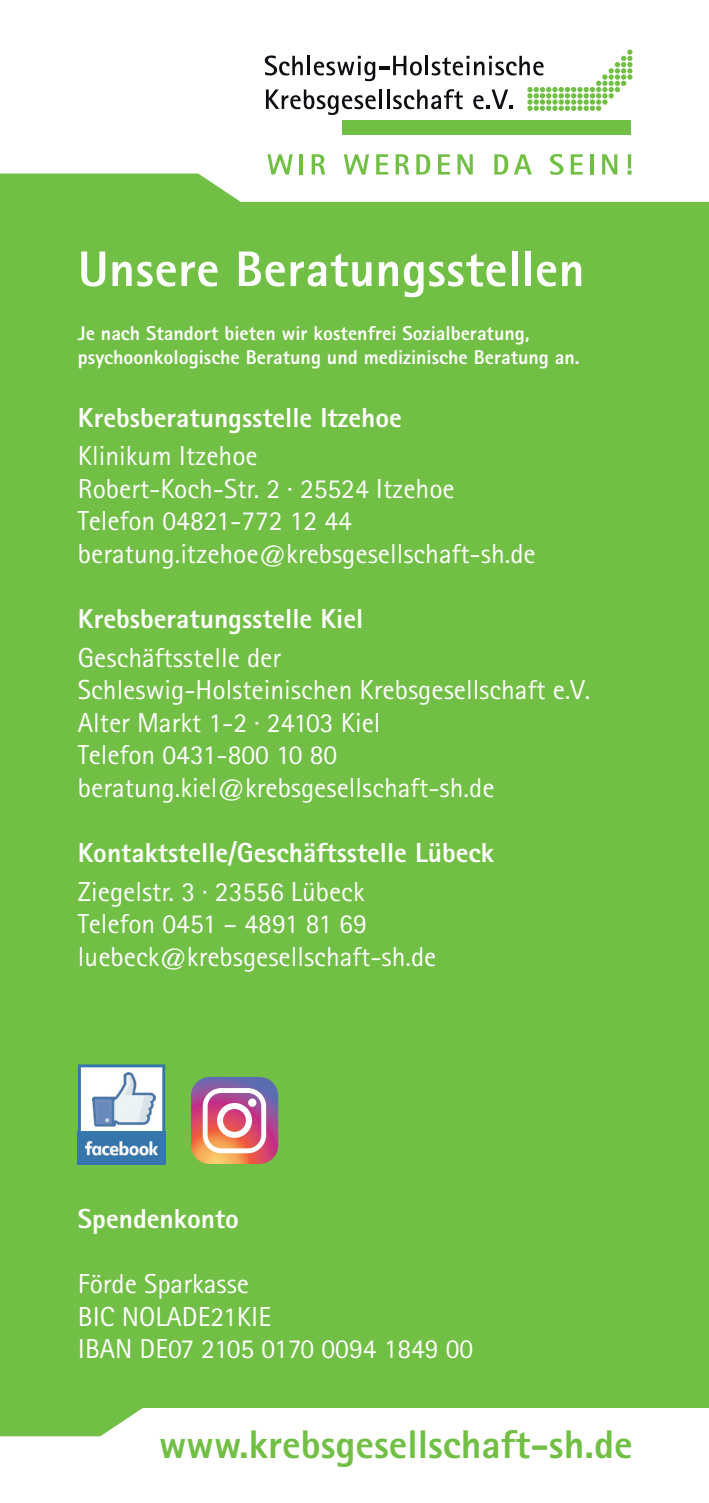
<style>
.page{position:relative;width:709px;height:1503px;background:#fff}
.page>*{position:absolute;margin:0;border:0;box-sizing:border-box;transform-origin:0 0}
.t1{font:800 50px "Rotis Sans Serif";letter-spacing:.01em;color:#fff}
.t2{font:800 40px "Rotis Sans Serif";color:#71bf44}
.t3{font:27.5px/32.5px "Rotis Sans Serif";color:#fff}
.t4{font:800 27.5px "Rotis Sans Serif";color:#fff}
.t5{font:800 20px/24px "Rotis Sans Serif";color:#fff}
</style>
<div class="page">
<div style="left:0;top:173px;width:709px;height:1263px;background:#71bf44"></div>
<svg style="left:265px;top:49px;width:367px;height:66px"></svg>
<div style="left:343px;top:120px;width:288px;height:15px;background:#71bf44"></div>
<svg style="left:267px;top:154px;width:26px;height:20px"></svg>
<hr style="left:300px;top:154px;width:3px;height:20px;background:#71bf44">
<svg style="left:312px;top:154px;width:13px;height:20px"></svg>
<svg style="left:344px;top:154px;width:25px;height:20px"></svg>
<svg style="left:376px;top:154px;width:12px;height:20px"></svg>
<svg style="left:395px;top:154px;width:14px;height:20px"></svg>
<svg style="left:416px;top:154px;width:14px;height:20px"></svg>
<svg style="left:438px;top:154px;width:12px;height:20px"></svg>
<svg style="left:457px;top:154px;width:16px;height:20px"></svg>
<svg style="left:494px;top:154px;width:14px;height:20px"></svg>
<svg style="left:514px;top:154px;width:18px;height:20px"></svg>
<svg style="left:550px;top:154px;width:13px;height:21px"></svg>
<svg style="left:570px;top:154px;width:13px;height:20px"></svg>
<hr style="left:590px;top:154px;width:3px;height:20px;background:#71bf44">
<svg style="left:602px;top:154px;width:15px;height:20px"></svg>
<svg style="left:627px;top:154px;width:4px;height:14px"></svg>
<svg style="left:627px;top:170px;width:4px;height:4px"></svg>
<svg style="left:78px;top:1064px;width:87px;height:67px"></svg>
<img style="left:78px;top:1131px;width:87px;height:33px">
<img style="left:93px;top:1072px;width:63px;height:54px">
<svg style="left:191px;top:1076px;width:87px;height:88px"></svg>
<div style="left:248px;top:1098px;width:8px;height:8px;background:#fff;border-radius:50%"></div>
<h1 class="t1" style="left:78px;top:237px;width:508px">Unsere Beratungsstellen</h1>
<p class="t5" style="left:78px;top:321px;width:503px">Je nach Standort bieten wir kostenfrei Sozialberatung, psychoonkologische Beratung und medizinische Beratung an.</p>
<p class="t4" style="left:78px;top:400px;width:325px">Krebsberatungsstelle Itzehoe</p>
<p class="t3" style="left:78px;top:439px;width:459px">Klinikum Itzehoe<br>Robert-Koch-Str. 2 · 25524 Itzehoe<br>Telefon 04821-772 12 44 beratung.itzehoe@krebsgesellschaft-sh.de</p>
<p class="t4" style="left:78px;top:601px;width:287px">Krebsberatungsstelle Kiel</p>
<p class="t3" style="left:78px;top:641px;width:514px">Geschäftsstelle der<br>Schleswig-Holsteinischen Krebsgesellschaft e.V.<br>Alter Markt 1-2 · 24103 Kiel<br>Telefon 0431-800 10 80 beratung.kiel@krebsgesellschaft-sh.de</p>
<p class="t4" style="left:78px;top:835px;width:417px">Kontaktstelle/Geschäftsstelle Lübeck</p>
<p class="t3" style="left:78px;top:874px;width:360px">Ziegelstr. 3 · 23556 Lübeck<br>Telefon 0451 – 4891 81 69 luebeck@krebsgesellschaft-sh.de</p>
<p class="t4" style="left:78px;top:1201px;width:162px">Spendenkonto</p>
<p class="t3" style="left:78px;top:1267px;width:397px">Förde Sparkasse<br>BIC NOLADE21KIE<br>IBAN DE07 2105 0170 0094 1849 00</p>
<h2 class="t2" style="left:159px;top:1419px;width:475px">www.krebsgesellschaft-sh.de</h2>
</div>
